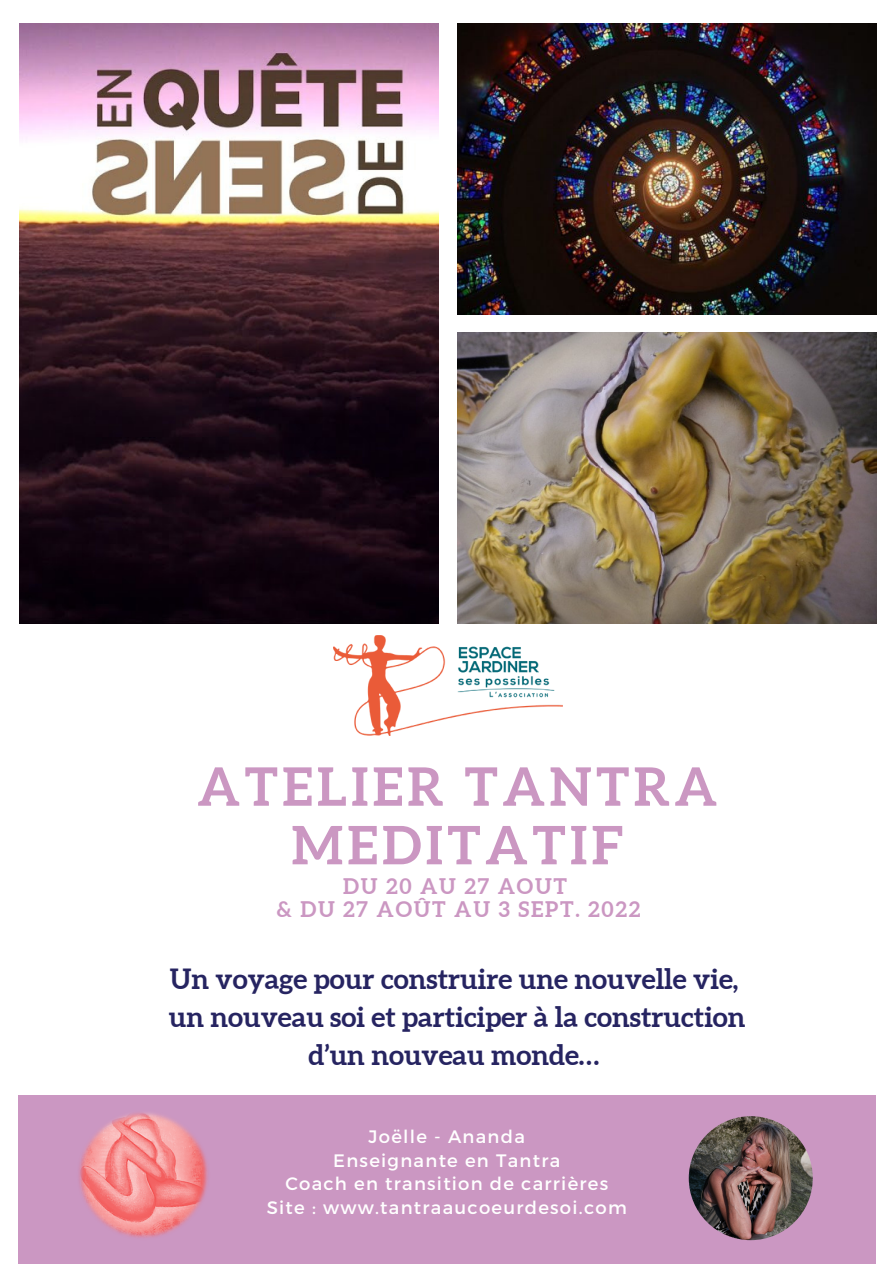
<style>
.page{position:relative;width:894px;height:1264px;background:#fff}
.page>*{position:absolute;margin:0;border:0;box-sizing:border-box;transform-origin:0 0}
.t1{font:700 52.95px/58.5px "Aleo";letter-spacing:.08em;color:#cb97c2;text-align:center}
.t2{font:700 27.9px "Aleo";color:#262461}
.t3{font:700 21.45px "Aleo";letter-spacing:.08em;color:#cb97c2}
.t4{font:18px "Montserrat";letter-spacing:.07em;color:#fff}
</style>
<div class="page">
<div style="left:19px;top:1095px;width:856px;height:168px;background:#cb97c2"></div>
<img style="left:19px;top:24px;width:419px;height:599px">
<img style="left:457px;top:24px;width:419px;height:290px">
<img style="left:457px;top:332px;width:419px;height:291px">
<img style="left:79px;top:1113px;width:129px;height:125px">
<img style="left:333px;top:635px;width:229px;height:100px">
<img style="left:688px;top:1116px;width:124px;height:124px;border-radius:50%">
<p class="t1" style="left:197px;top:757px;width:521px">ATELIER TANTRA<br>MEDITATIF</p>
<p class="t3" style="left:343px;top:873px;width:225px">DU 20 AU 27 AOUT</p>
<p class="t3" style="left:276px;top:897px;width:365px">&amp; DU 27 AOÛT AU 3 SEPT. 2022</p>
<p class="t2" style="left:170px;top:962px;width:570px">Un voyage pour construire une nouvelle vie,</p>
<p class="t2" style="left:169px;top:1001px;width:578px">un nouveau soi et participer à la construction</p>
<p class="t2" style="left:308px;top:1039px;width:292px">d’un nouveau monde…</p>
<p class="t4" style="left:368px;top:1124px;width:158px">Joëlle - Ananda</p>
<p class="t4" style="left:333px;top:1148px;width:228px">Enseignante en Tantra</p>
<p class="t4" style="left:285px;top:1172px;width:324px">Coach en transition de carrières</p>
<p class="t4" style="left:267px;top:1195px;width:361px">Site : www.tantraaucoeurdesoi.com</p>
</div>
